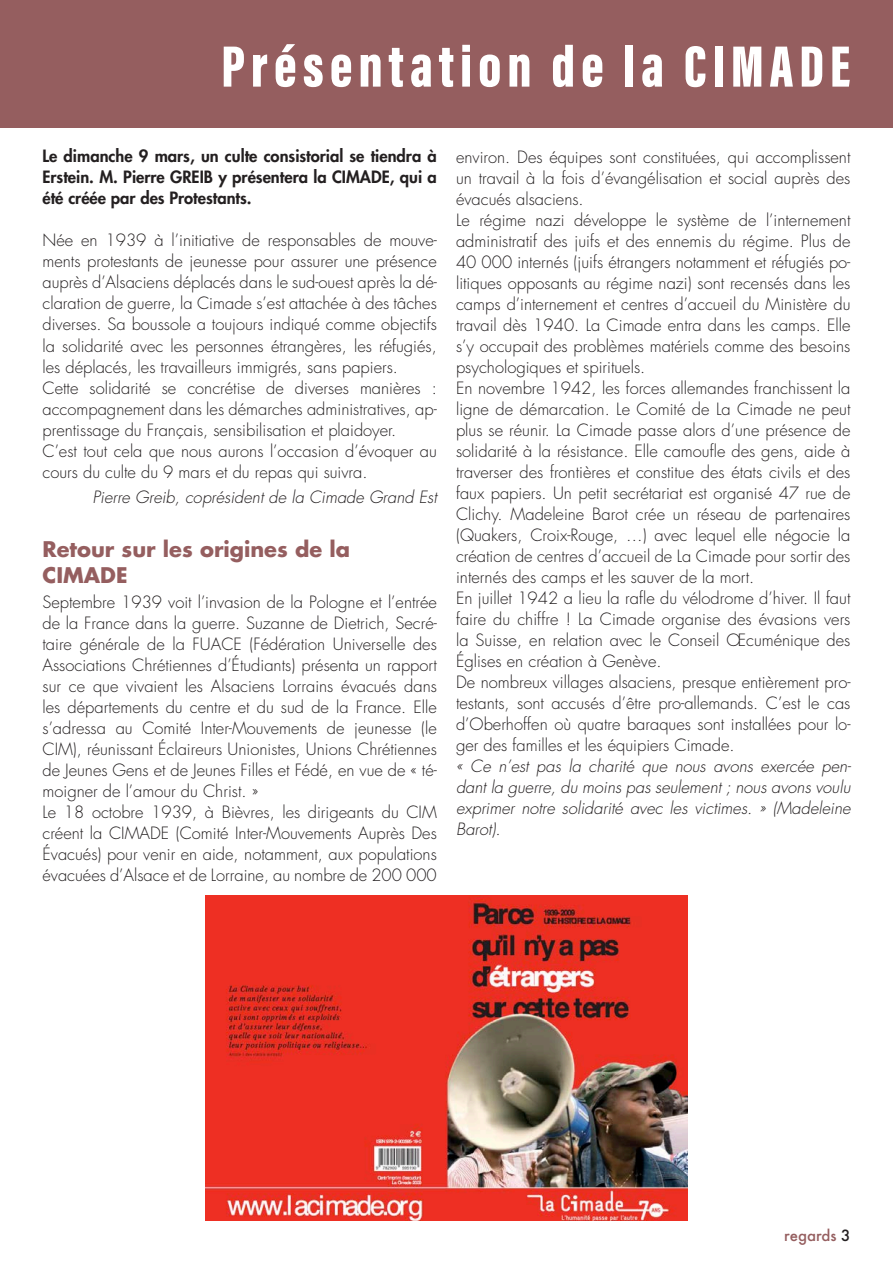
<style>
.page{position:relative;width:893px;height:1263px;background:#fff}
.page>*{position:absolute;margin:0;border:0;box-sizing:border-box;transform-origin:0 0}
.t1{font:900 60px "Acumin Pro Extra Cond";letter-spacing:.1em;color:#fff}
.t2{font:700 21px/25.2px "Futura Std";color:#955e5f}
.t3{font:300 16.5px/21px "Futura Std";color:#231f20}
.t4{font:italic 300 16.5px/21px "Futura Std";color:#231f20;text-align:justify}
.t5{font:800 16.5px/21px "Futura Std";color:#231f20;text-align:justify}
.t6{font:500 15px "Futura";color:#955e5f}
.s1{color:#231f20}
</style>
<div class="page">
<div style="left:0;top:0;width:893px;height:128px;background:#955e5f"></div>
<img style="left:205px;top:895px;width:483px;height:325px">
<h1 class="t1" style="left:221px;top:30px;width:630px">Présentation de la CIMADE</h1>
<p class="t5" style="left:43px;top:146px;width:396px">Le dimanche 9 mars, un culte consistorial se tiendra à Erstein. M. Pierre GREIB y présentera la CIMADE, qui a été créée par des Protestants.</p>
<p class="t3" style="left:43px;top:230px;width:396px">Née en 1939 à l’initiative de responsables de mouve&shy;ments protestants de jeunesse pour assurer une présence auprès d’Alsaciens déplacés dans le sud-ouest après la dé&shy;claration de guerre, la Cimade s’est attachée à des tâches diverses. Sa boussole a toujours indiqué comme objectifs la solidarité avec les personnes étrangères, les réfugiés, les déplacés, les travailleurs immigrés, sans papiers.<br>Cette solidarité se concrétise de diverses manières : accompagnement dans les démarches administratives, ap&shy;prentissage du Français, sensibilisation et plaidoyer.<br>C’est tout cela que nous aurons l’occasion d’évoquer au cours du culte du 9 mars et du repas qui suivra.</p>
<p class="t4" style="left:92px;top:487px;width:346px">Pierre Greib, coprésident de la Cimade Grand Est</p>
<p class="t2" style="left:43px;top:537px;width:309px">Retour sur les origines de la<br>CIMADE</p>
<p class="t3" style="left:43px;top:592px;width:396px">Septembre 1939 voit l’invasion de la Pologne et l’entrée de la France dans la guerre. Suzanne de Dietrich, Secré&shy;taire générale de la FUACE (Fédération Universelle des Associations Chrétiennes d’Étudiants) présenta un rapport sur ce que vivaient les Alsaciens Lorrains évacués dans les départements du centre et du sud de la France. Elle s’adressa au Comité Inter-Mouvements de jeunesse (le CIM), réunissant Éclaireurs Unionistes, Unions Chrétiennes de Jeunes Gens et de Jeunes Filles et Fédé, en vue de « té&shy;moigner de l’amour du Christ. »<br>Le 18 octobre 1939, à Bièvres, les dirigeants du CIM créent la CIMADE (Comité Inter-Mouvements Auprès Des Évacués) pour venir en aide, notamment, aux populations évacuées d’Alsace et de Lorraine, au nombre de 200 000</p>
<p class="t3" style="left:456px;top:146px;width:396px">environ. Des équipes sont constituées, qui accomplissent un travail à la fois d’évangélisation et social auprès des évacués alsaciens.<br>Le régime nazi développe le système de l’internement administratif des juifs et des ennemis du régime. Plus de 40 000 internés (juifs étrangers notamment et réfugiés po&shy;litiques opposants au régime nazi) sont recensés dans les camps d’internement et centres d’accueil du Ministère du travail dès 1940. La Cimade entra dans les camps. Elle s’y occupait des problèmes matériels comme des besoins psychologiques et spirituels.<br>En novembre 1942, les forces allemandes franchissent la ligne de démarcation. Le Comité de La Cimade ne peut plus se réunir. La Cimade passe alors d’une présence de solidarité à la résistance. Elle camoufle des gens, aide à traverser des frontières et constitue des états civils et des faux papiers. Un petit secrétariat est organisé 47 rue de Clichy. Madeleine Barot crée un réseau de partenaires (Quakers, Croix-Rouge, …) avec lequel elle négocie la création de centres d’accueil de La Cimade pour sortir des internés des camps et les sauver de la mort.<br>En juillet 1942 a lieu la rafle du vélodrome d’hiver. Il faut faire du chiffre ! La Cimade organise des évasions vers la Suisse, en relation avec le Conseil Œcuménique des Églises en création à Genève.<br>De nombreux villages alsaciens, presque entièrement pro&shy;testants, sont accusés d’être pro-allemands. C’est le cas d’Oberhoffen où quatre baraques sont installées pour lo&shy;ger des familles et les équipiers Cimade.</p>
<p class="t4" style="left:456px;top:756px;width:397px">« Ce n’est pas la charité que nous avons exercée pen&shy;dant la guerre, du moins pas seulement ; nous avons voulu exprimer notre solidarité avec les victimes. » (Madeleine Barot).</p>
<p class="t6" style="left:784px;top:1225px;width:68px">regards <span class="s1">3</span></p>
</div>
